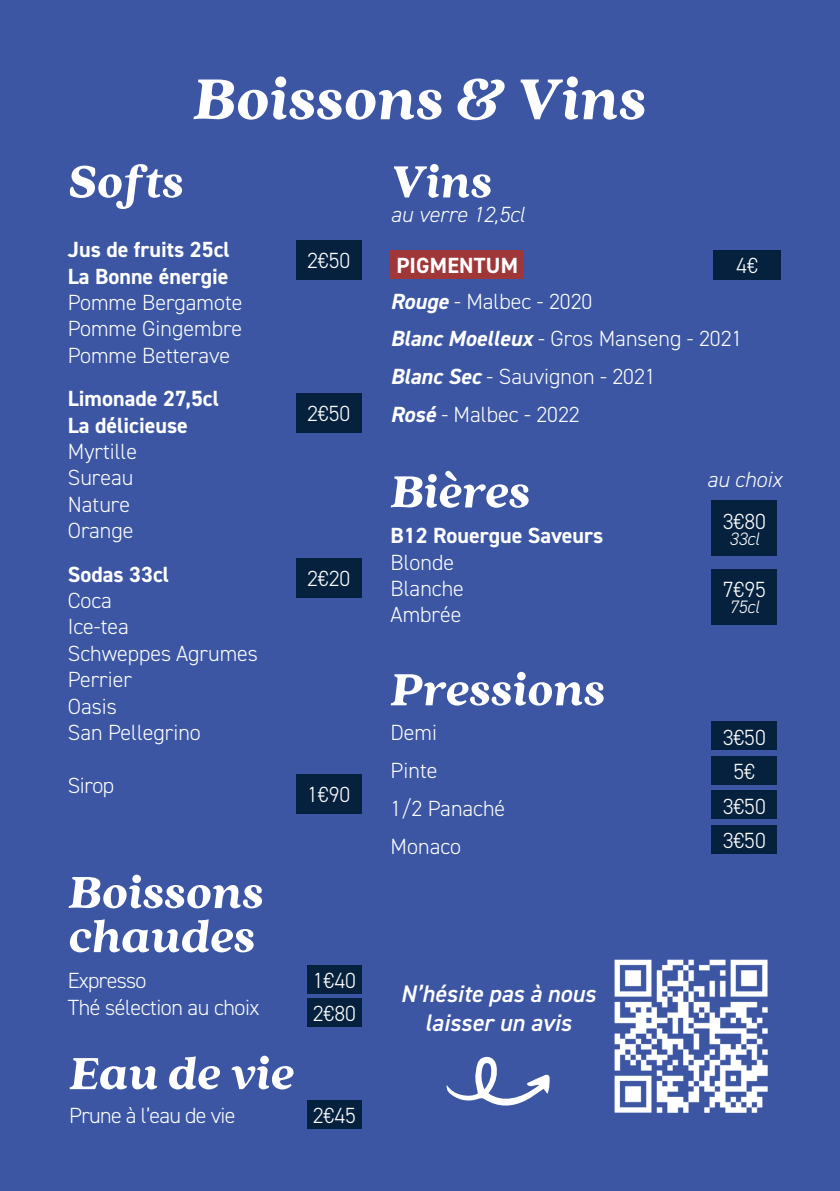
<style>
.page{position:relative;width:840px;height:1191px;background:#fff}
.page>*{position:absolute;margin:0;border:0;box-sizing:border-box;transform-origin:0 0}
.t1{font:italic 900 64px "Quincy CF";color:#fff}
.t2{font:italic 900 50px/44px "Quincy CF";letter-spacing:-.005em;color:#fff}
.t3{font:italic 600 24px/28.8px "DIN2014";color:#fff;text-align:center}
.t4{font:300 22px/26.4px "DIN2014";color:#fff}
.t5{font:700 22px/26.4px "DIN2014";color:#fff}
.t6{font:300 22px/26.4px "DIN2014";letter-spacing:-.02em;color:#fff}
.t7{font:italic 300 22px "DIN2014";color:#fff}
.t8{font:300 22px "DIN2014";letter-spacing:-.03em;color:#fff}
.t9{font:italic 300 18px "DIN2014";color:#fff}
.s1{font-weight:700;font-style:italic}
</style>
<div class="page">
<div style="left:0;top:0;width:839px;height:1191px;background:#3c56a3"></div>
<div style="left:295px;top:240px;width:66px;height:40px;background:#05213e"></div>
<div style="left:295px;top:393px;width:66px;height:39px;background:#05213e"></div>
<div style="left:295px;top:558px;width:66px;height:39px;background:#05213e"></div>
<div style="left:295px;top:773px;width:66px;height:40px;background:#05213e"></div>
<div style="left:307px;top:998px;width:54px;height:28px;background:#05213e"></div>
<div style="left:307px;top:1099px;width:54px;height:29px;background:#05213e"></div>
<div style="left:711px;top:721px;width:65px;height:29px;background:#05213e"></div>
<div style="left:711px;top:790px;width:65px;height:29px;background:#05213e"></div>
<div style="left:711px;top:825px;width:65px;height:28px;background:#05213e"></div>
<div style="left:711px;top:756px;width:65px;height:28px;background:#05213e"></div>
<div style="left:307px;top:965px;width:54px;height:29px;background:#05213e"></div>
<div style="left:711px;top:500px;width:65px;height:56px;background:#05213e"></div>
<div style="left:711px;top:568px;width:65px;height:56px;background:#05213e"></div>
<div style="left:712px;top:250px;width:68px;height:30px;background:#05213e"></div>
<div style="left:390px;top:250px;width:133px;height:28px;background:#9f3739"></div>
<img style="left:614px;top:959px;width:154px;height:154px">
<svg style="left:446px;top:1056px;width:103px;height:50px"></svg>
<h1 class="t1" style="left:193px;top:60px;width:454px">Boissons &amp; Vins</h1>
<h2 class="t2" style="left:68px;top:160px;width:117px">Softs</h2>
<p class="t5" style="left:68px;top:236px;width:163px">Jus de fruits 25cl<br>La Bonne énergie</p>
<p class="t4" style="left:68px;top:289px;width:176px;text-align:justify">Pomme Bergamote Pomme Gingembre Pomme Betterave</p>
<p class="t5" style="left:68px;top:385px;width:153px">Limonade 27,5cl<br>La délicieuse</p>
<p class="t4" style="left:68px;top:438px;width:71px">Myrtille<br>Sureau<br>Nature<br>Orange</p>
<p class="t5" style="left:68px;top:560px;width:103px">Sodas 33cl</p>
<p class="t4" style="left:68px;top:587px;width:192px">Coca<br>Ice-tea<br>Schweppes Agrumes<br>Perrier<br>Oasis<br>San Pellegrino</p>
<p class="t4" style="left:68px;top:772px;width:48px">Sirop</p>
<p class="t4" style="left:307px;top:248px;width:45px">2€50</p>
<p class="t4" style="left:307px;top:400px;width:45px">2€50</p>
<p class="t4" style="left:307px;top:565px;width:45px">2€20</p>
<p class="t4" style="left:307px;top:781px;width:45px">1€90</p>
<h2 class="t2" style="left:68px;top:871px;width:197px">Boissons chaudes</h2>
<p class="t6" style="left:68px;top:967px;width:193px">Expresso<br>Thé sélection au choix</p>
<h2 class="t2" style="left:69px;top:1052px;width:226px">Eau de vie</h2>
<p class="t8" style="left:69px;top:1101px;width:168px">Prune à l’eau de vie</p>
<p class="t4" style="left:312px;top:967px;width:45px">1€40</p>
<p class="t4" style="left:312px;top:1000px;width:45px">2€80</p>
<p class="t4" style="left:312px;top:1102px;width:45px">2€45</p>
<h2 class="t2" style="left:390px;top:160px;width:103px">Vins</h2>
<p class="t7" style="left:390px;top:201px;width:136px">au verre 12,5cl</p>
<p class="t5" style="left:396px;top:252px;width:123px">PIGMENTUM</p>
<p class="t4" style="left:735px;top:252px;width:23px">4€</p>
<p class="t4" style="left:390px;top:282px;width:353px;line-height:37.8px"><span class="s1">Rouge</span> - Malbec - 2020<br><span class="s1">Blanc Moelleux</span> - Gros Manseng - 2021<br><span class="s1">Blanc Sec</span> - Sauvignon - 2021<br><span class="s1">Rosé</span> - Malbec - 2022</p>
<h2 class="t2" style="left:390px;top:470px;width:141px">Bières</h2>
<p class="t5" style="left:390px;top:522px;width:214px">B12 Rouergue Saveurs</p>
<p class="t4" style="left:390px;top:549px;width:75px">Blonde<br>Blanche<br>Ambrée</p>
<h2 class="t2" style="left:390px;top:668px;width:216px">Pressions</h2>
<p class="t4" style="left:390px;top:714px;width:116px;line-height:37.8px">Demi<br>Pinte<br>1/2 Panaché<br>Monaco</p>
<p class="t3" style="left:400px;top:978px;width:196px">N’hésite pas à nous laisser un avis</p>
<p class="t7" style="left:706px;top:466px;width:76px">au choix</p>
<p class="t4" style="left:722px;top:508px;width:45px">3€80</p>
<p class="t9" style="left:728px;top:527px;width:32px">33cl</p>
<p class="t4" style="left:722px;top:576px;width:45px">7€95</p>
<p class="t9" style="left:728px;top:596px;width:32px">75cl</p>
<p class="t4" style="left:722px;top:724px;width:45px">3€50</p>
<p class="t4" style="left:733px;top:758px;width:23px">5€</p>
<p class="t4" style="left:722px;top:788px;width:45px;line-height:34.6px">3€50<br>3€50</p>
</div>
